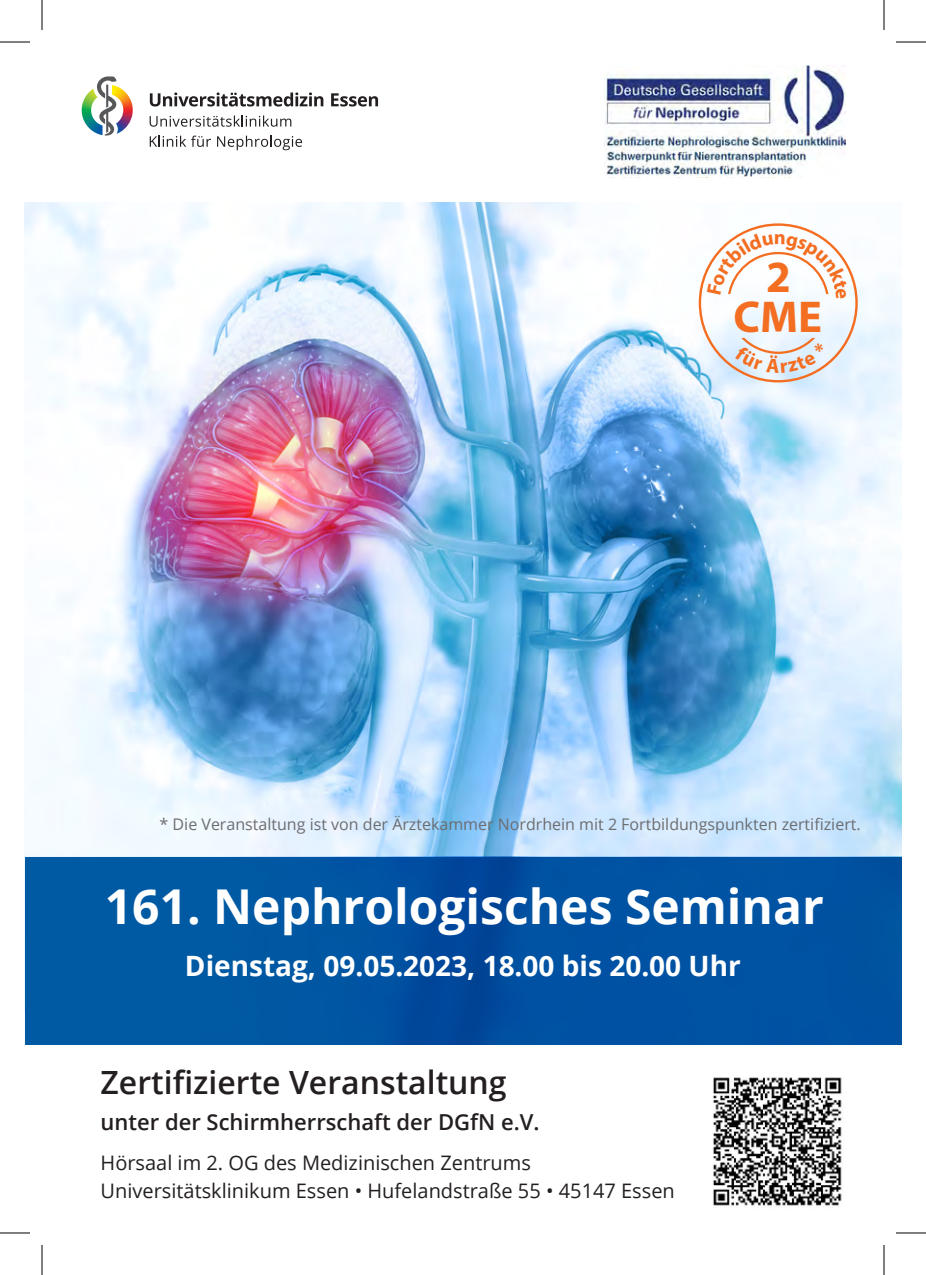
<style>
.page{position:relative;width:926px;height:1275px;background:#fff}
.page>*{position:absolute;margin:0;border:0;box-sizing:border-box;transform-origin:0 0}
.t1{font:700 48px "Open Sans";color:#fff}
.t2{font:700 44.8px/39.8px "Myriad Pro";color:#f36e21;text-align:center}
.t3{font:600 32px "Open Sans";color:#231f20}
.t4{font:700 28px "Open Sans";color:#fff}
.t5{font:600 22px "Open Sans";color:#231f20}
.t6{font:20px/28px "Open Sans";color:#231f20}
.t7{font:16px "Open Sans";color:#6c6d70}
</style>
<div class="page">
<svg style="left:150px;top:92px;width:173px;height:14px"></svg>
<svg style="left:331px;top:93px;width:47px;height:13px"></svg>
<svg style="left:150px;top:115px;width:141px;height:12px"></svg>
<svg style="left:150px;top:136px;width:61px;height:11px"></svg>
<svg style="left:217px;top:136px;width:85px;height:14px"></svg>
<svg style="left:97px;top:76px;width:36px;height:60px"></svg>
<img style="left:25px;top:203px;width:876px;height:654px">
<img style="left:25px;top:857px;width:876px;height:187px">
<img style="left:605px;top:66px;width:241px;height:111px">
<img style="left:713px;top:1077px;width:129px;height:129px">
<hr style="left:0;top:42px;width:30px;height:1px;background:#000">
<hr style="left:896px;top:42px;width:30px;height:1px;background:#000">
<hr style="left:0;top:1232px;width:30px;height:1px;background:#000">
<hr style="left:896px;top:1232px;width:30px;height:1px;background:#000">
<hr style="left:42px;top:0;width:1px;height:30px;background:#000">
<hr style="left:42px;top:1245px;width:1px;height:30px;background:#000">
<hr style="left:884px;top:0;width:1px;height:30px;background:#000">
<hr style="left:884px;top:1245px;width:1px;height:30px;background:#000">
<svg style="left:734px;top:338px;width:90px;height:35px;background:#e3e7ee"></svg>
<svg style="left:707px;top:233px;width:140px;height:66px"></svg>
<p class="t2" style="left:733px;top:255px;width:90px">2<br>CME</p>
<p class="t7" style="left:160px;top:812px;width:703px">* Die Veranstaltung ist von der Ärztekammer Nordrhein mit 2 Fortbildungspunkten zertifiziert.</p>
<p class="t1" style="left:105px;top:873px;width:720px">161. Nephrologisches Seminar</p>
<p class="t4" style="left:185px;top:945px;width:557px">Dienstag, 09.05.2023, 18.00 bis 20.00 Uhr</p>
<p class="t3" style="left:101px;top:1060px;width:408px">Zertifizierte Veranstaltung</p>
<p class="t5" style="left:101px;top:1106px;width:441px">unter der Schirmherrschaft der DGfN e.V.</p>
<p class="t6" style="left:101px;top:1148px;width:576px">Hörsaal im 2. OG des Medizinischen Zentrums<br>Universitätsklinikum Essen • Hufelandstraße 55 • 45147 Essen</p>
</div>
